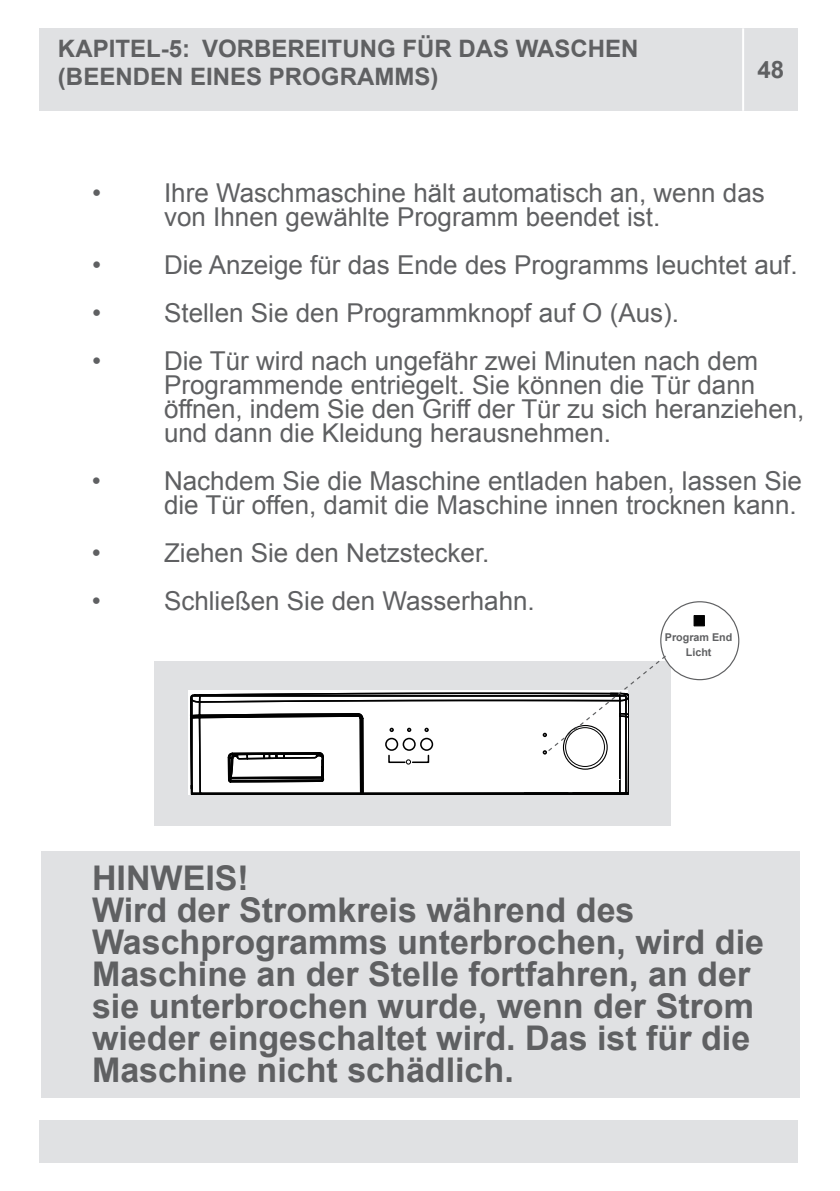
<style>
.page{position:relative;width:840px;height:1191px;background:#fff}
.page>*{position:absolute;margin:0;border:0;box-sizing:border-box;transform-origin:0 0}
.t1{font:700 34px/32px "Arial";color:#5f6062}
.t2{font:26px/24px "Arial";color:#5f6062}
.t3{font:700 24px/28.8px "Arial";color:#5f6062}
.t4{font:700 10.8px/14.4px "Arial";color:#5f6062;text-align:center}
</style>
<div class="page">
<div style="left:40px;top:28px;width:757px;height:83px;background:#e0e1e3"></div>
<div style="left:40px;top:1120px;width:757px;height:42px;background:#e0e1e3"></div>
<hr style="left:741px;top:28px;width:2px;height:83px;background:#fff">
<div style="left:41px;top:850px;width:757px;height:247px;background:#e0e1e3"></div>
<div style="left:154px;top:661px;width:516px;height:165px;background:#e0e1e3"></div>
<div style="left:660px;top:602px;width:78px;height:77px;background:#fff;border-radius:50%"></div>
<div style="left:659px;top:601px;width:80px;height:79px;border:1px solid #5f6062;border-radius:50%"></div>
<div style="left:693px;top:615px;width:11px;height:11px;background:#000;border:1px solid #000"></div>
<svg style="left:188px;top:690px;width:440px;height:104px;background:#d1d1d1"></svg>
<svg style="left:372px;top:770px;width:248px;height:17px"></svg>
<div style="left:191px;top:695px;width:435px;height:99px;border:2px solid #000"></div>
<div style="left:369px;top:708px;width:248px;height:74px;background:#fff"></div>
<div style="left:385px;top:737px;width:13px;height:14px;border:2px solid #000;border-radius:50%"></div>
<div style="left:402px;top:737px;width:13px;height:14px;border:2px solid #000;border-radius:50%"></div>
<div style="left:420px;top:737px;width:13px;height:14px;border:2px solid #000;border-radius:50%"></div>
<svg style="left:389px;top:727px;width:4px;height:5px"></svg>
<svg style="left:407px;top:727px;width:4px;height:5px"></svg>
<svg style="left:424px;top:727px;width:4px;height:5px"></svg>
<svg style="left:388px;top:754px;width:42px;height:10px"></svg>
<svg style="left:563px;top:725px;width:43px;height:44px"></svg>
<div style="left:562px;top:725px;width:45px;height:44px;border:1px solid #000;border-radius:50%"></div>
<div style="left:565px;top:727px;width:39px;height:39px;background:#fff;border-radius:50%"></div>
<div style="left:564px;top:727px;width:40px;height:40px;border:1px solid #000;border-radius:50%"></div>
<svg style="left:542px;top:654px;width:124px;height:100px"></svg>
<p class="t3" style="left:58px;top:35px;width:582px">KAPITEL-5: VORBEREITUNG FÜR DAS WASCHEN (BEENDEN EINES PROGRAMMS)</p>
<p class="t3" style="left:757px;top:56px;width:28px">48</p>
<p class="t2" style="left:92px;top:181px;width:11px">•</p>
<p class="t2" style="left:164px;top:181px;width:602px">Ihre Waschmaschine hält automatisch an, wenn das von Ihnen gewählte Programm beendet ist.</p>
<p class="t2" style="left:92px;top:253px;width:11px">•</p>
<p class="t2" style="left:164px;top:253px;width:634px">Die Anzeige für das Ende des Programms leuchtet auf.</p>
<p class="t2" style="left:92px;top:301px;width:11px">•</p>
<p class="t2" style="left:164px;top:301px;width:516px">Stellen Sie den Programmknopf auf O (Aus).</p>
<p class="t2" style="left:92px;top:349px;width:11px">•</p>
<p class="t2" style="left:164px;top:349px;width:641px">Die Tür wird nach ungefähr zwei Minuten nach dem Programmende entriegelt. Sie können die Tür dann öffnen, indem Sie den Griff der Tür zu sich heranziehen, und dann die Kleidung herausnehmen.</p>
<p class="t2" style="left:92px;top:469px;width:11px">•</p>
<p class="t2" style="left:164px;top:469px;width:639px">Nachdem Sie die Maschine entladen haben, lassen Sie die Tür offen, damit die Maschine innen trocknen kann.</p>
<p class="t2" style="left:92px;top:541px;width:11px">•</p>
<p class="t2" style="left:164px;top:541px;width:327px">Ziehen Sie den Netzstecker.</p>
<p class="t2" style="left:92px;top:589px;width:11px">•</p>
<p class="t2" style="left:164px;top:589px;width:372px">Schließen Sie den Wasserhahn.</p>
<p class="t4" style="left:664px;top:630px;width:69px">Program End<br>Licht</p>
<h1 class="t1" style="left:92px;top:863px;width:673px">HINWEIS!<br>Wird der Stromkreis während des Waschprogramms unterbrochen, wird die Maschine an der Stelle fortfahren, an der sie unterbrochen wurde, wenn der Strom wieder eingeschaltet wird. Das ist für die Maschine nicht schädlich.</h1>
</div>
